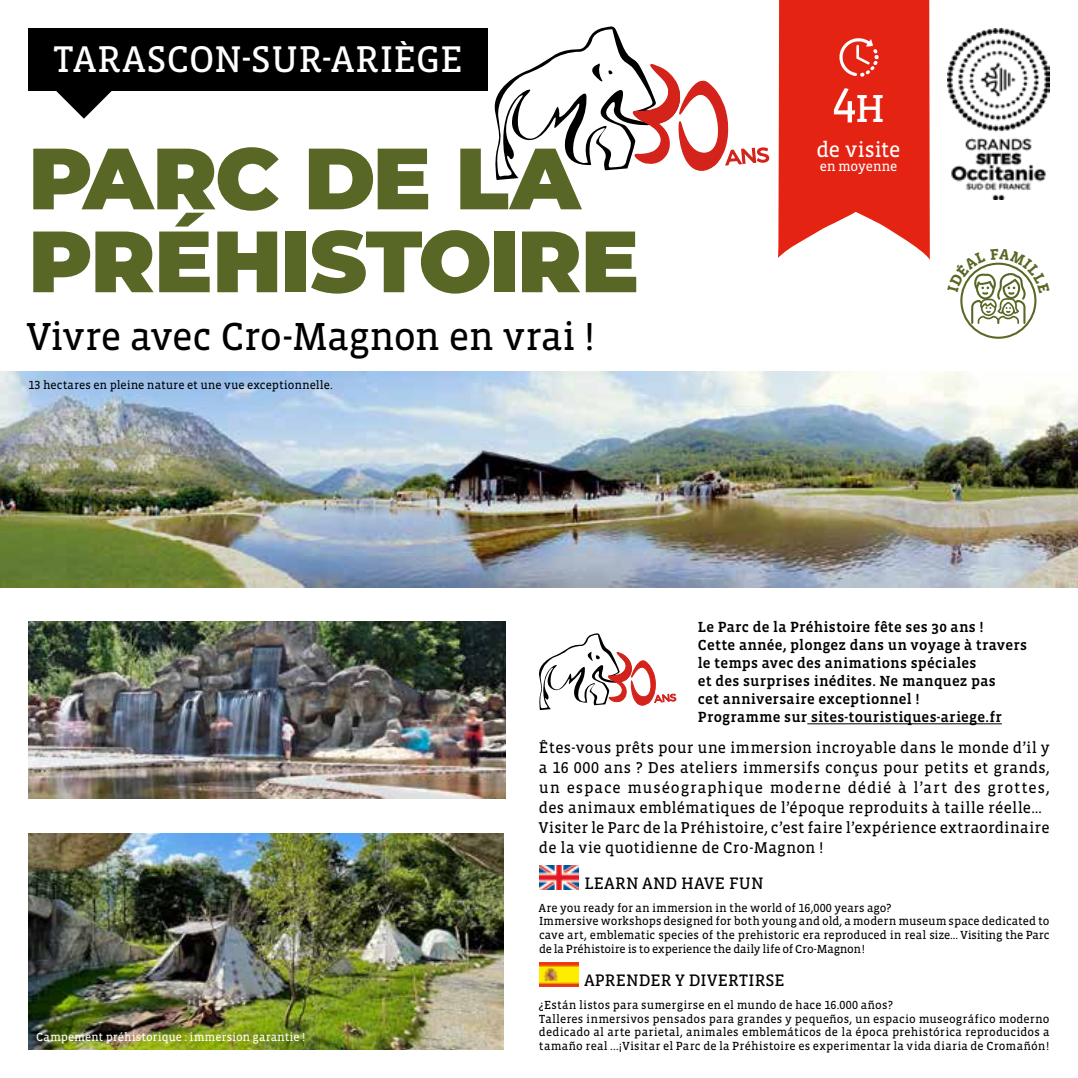
<style>
.page{position:relative;width:1078px;height:1078px;background:#fff}
.page>*{position:absolute;margin:0;border:0;box-sizing:border-box;transform-origin:0 0}
.t1{font:900 86.6px/82.8px "Montserrat";letter-spacing:-.02em;color:#586725}
.t2{font:50px "Vista Slab OTCE";color:#fff}
.t3{font:40px "Vista Slab OTCE";letter-spacing:-.02em;color:#000}
.t4{font:38px "Vista Slab OTCE";color:#fff}
.t5{font:22px "Vista Slab OTCE";letter-spacing:-.015em;color:#fff}
.t6{font:17px "Vista Slab OTCE";letter-spacing:.01em;color:#000}
.t7{font:16px/20px "Vista Slab OTCE";letter-spacing:.02em;color:#000}
.t8{font:500 15px/18px "Vista Slab OTCE";letter-spacing:.015em;color:#000}
.t9{font:14px "Vista Slab OTCE";letter-spacing:-.015em;color:#fff}
.t10{font:12px/13.8px "Vista Slab OTCE";letter-spacing:.01em;color:#000}
.t11{font:12px "Vista Slab OTCE";color:#fff}
.s1{font-size:40px}
</style>
<div class="page">
<img style="left:539px;top:865px;width:39px;height:24px">
<img style="left:539px;top:962px;width:39px;height:24px">
<img style="left:0;top:371px;width:1077px;height:216px">
<img style="left:28px;top:621px;width:477px;height:177px">
<img style="left:28px;top:833px;width:475px;height:216px">
<hr style="left:807px;top:723px;width:194px;height:1px;background:#000">
<svg style="left:777px;top:0;width:152px;height:259px;background:#e73e30"></svg>
<svg style="left:56px;top:91px;width:56px;height:28px"></svg>
<div style="left:28px;top:28px;width:460px;height:63px;background:#000"></div>
<img style="left:947px;top:28px;width:102px;height:172px">
<svg style="left:494px;top:26px;width:275px;height:154px"></svg>
<svg style="left:539px;top:633px;width:137px;height:78px"></svg>
<svg style="left:960px;top:262px;width:77px;height:62px"></svg>
<h3 class="t4" style="left:53px;top:38px;width:412px">TARASCON-SUR-ARIÈGE</h3>
<h1 class="t1" style="left:28px;top:132px;width:612px">PARC DE LA<br>PRÉHISTOIRE</h1>
<h3 class="t3" style="left:27px;top:314px;width:570px">Vivre avec Cro-Magnon en vrai !</h3>
<p class="t10" style="left:28px;top:377px;width:306px">13 hectares en pleine nature et une vue exceptionnelle.</p>
<h2 class="t2" style="left:831px;top:77px;width:55px">4<span class="s1">H</span></h2>
<h3 class="t5" style="left:816px;top:137px;width:86px">de visite</h3>
<p class="t9" style="left:819px;top:158px;width:79px">en moyenne</p>
<p class="t8" style="left:697px;top:617px;width:330px">Le Parc de la Préhistoire fête ses 30 ans !<br>Cette année, plongez dans un voyage à travers le temps avec des animations spéciales<br>et des surprises inédites. Ne manquez pas<br>cet anniversaire exceptionnel !<br>Programme sur sites-touristiques-ariege.fr</p>
<p class="t11" style="left:36px;top:1029px;width:270px">Campement préhistorique : immersion garantie !</p>
<p class="t7" style="left:539px;top:737px;width:512px">Êtes-vous prêts pour une immersion incroyable dans le monde d’il y a 16 000 ans ? Des ateliers immersifs conçus pour petits et grands, un espace muséographique moderne dédié à l’art des grottes, des animaux emblématiques de l’époque reproduits à taille réelle… Visiter le Parc de la Préhistoire, c’est faire l’expérience extraordinaire de la vie quotidienne de Cro-Magnon !</p>
<h3 class="t6" style="left:584px;top:873px;width:181px">LEARN AND HAVE FUN</h3>
<p class="t10" style="left:539px;top:900px;width:512px">Are you ready for an immersion in the world of 16,000 years ago?<br>Immersive workshops designed for both young and old, a modern museum space dedicated to cave art, emblematic species of the prehistoric era reproduced in real size... Visiting the Parc de la Préhistoire is to experience the daily life of Cro-Magnon!</p>
<h3 class="t6" style="left:584px;top:970px;width:202px">APRENDER Y DIVERTIRSE</h3>
<p class="t10" style="left:539px;top:997px;width:512px">¿Están listos para sumergirse en el mundo de hace 16.000 años?<br>Talleres inmersivos pensados para grandes y pequeños, un espacio museográfico moderno dedicado al arte parietal, animales emblemáticos de la época prehistórica reproducidos a tamaño real ...¡Visitar el Parc de la Préhistoire es experimentar la vida diaria de Cromañón!</p>
</div>
